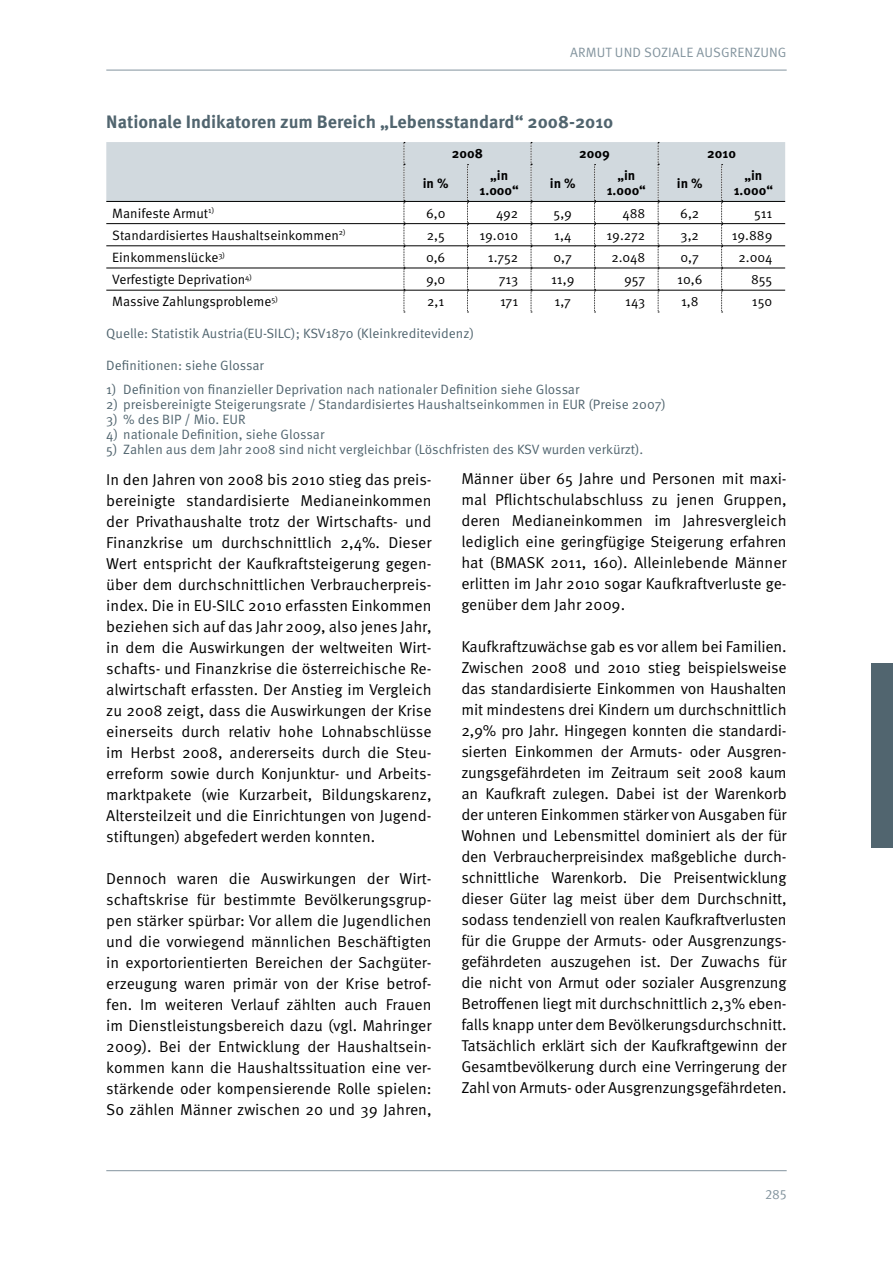
<style>
.page{position:relative;width:893px;height:1263px;background:#fff}
.page>*{position:absolute;margin:0;border:0;box-sizing:border-box;transform-origin:0 0}
.t1{font:700 18px "Meta OT";color:#51656f}
.t2{font:15.75px/21px "Meta OT";color:#000;text-align:justify}
.t3{font:13.5px "Meta OT";color:#51656f}
.t4{font:13.5px "Meta OT";color:#000}
.t5{font:700 13.5px/15px "Meta OT";color:#000;text-align:center}
.t6{font:13.5px "Meta OT";color:#83949e}
</style>
<div class="page">
<hr style="left:106px;top:1170px;width:681px;height:1px;background:#83949e">
<hr style="left:106px;top:70px;width:681px;height:1px;background:#83949e">
<div style="left:872px;top:663px;width:21px;height:185px;background:#51656f"></div>
<svg style="left:106px;top:142px;width:679px;height:171px"></svg>
<hr style="left:106px;top:201px;width:298px;height:1px;background:#000">
<hr style="left:404px;top:201px;width:63px;height:1px;background:#000">
<hr style="left:467px;top:201px;width:64px;height:1px;background:#000">
<hr style="left:531px;top:201px;width:64px;height:1px;background:#000">
<hr style="left:595px;top:201px;width:63px;height:1px;background:#000">
<hr style="left:658px;top:201px;width:64px;height:1px;background:#000">
<hr style="left:722px;top:201px;width:63px;height:1px;background:#000">
<hr style="left:106px;top:223px;width:298px;height:1px;background:#000">
<hr style="left:404px;top:223px;width:63px;height:1px;background:#000">
<hr style="left:467px;top:223px;width:64px;height:1px;background:#000">
<hr style="left:531px;top:223px;width:64px;height:1px;background:#000">
<hr style="left:595px;top:223px;width:63px;height:1px;background:#000">
<hr style="left:658px;top:223px;width:64px;height:1px;background:#000">
<hr style="left:722px;top:223px;width:63px;height:1px;background:#000">
<hr style="left:106px;top:245px;width:298px;height:1px;background:#000">
<hr style="left:404px;top:245px;width:63px;height:1px;background:#000">
<hr style="left:467px;top:245px;width:64px;height:1px;background:#000">
<hr style="left:531px;top:245px;width:64px;height:1px;background:#000">
<hr style="left:595px;top:245px;width:63px;height:1px;background:#000">
<hr style="left:658px;top:245px;width:64px;height:1px;background:#000">
<hr style="left:722px;top:245px;width:63px;height:1px;background:#000">
<hr style="left:106px;top:268px;width:298px;height:1px;background:#000">
<hr style="left:404px;top:268px;width:63px;height:1px;background:#000">
<hr style="left:467px;top:268px;width:64px;height:1px;background:#000">
<hr style="left:531px;top:268px;width:64px;height:1px;background:#000">
<hr style="left:595px;top:268px;width:63px;height:1px;background:#000">
<hr style="left:658px;top:268px;width:64px;height:1px;background:#000">
<hr style="left:722px;top:268px;width:63px;height:1px;background:#000">
<hr style="left:106px;top:290px;width:298px;height:1px;background:#000">
<hr style="left:404px;top:290px;width:63px;height:1px;background:#000">
<hr style="left:467px;top:290px;width:64px;height:1px;background:#000">
<hr style="left:531px;top:290px;width:64px;height:1px;background:#000">
<hr style="left:595px;top:290px;width:63px;height:1px;background:#000">
<hr style="left:658px;top:290px;width:64px;height:1px;background:#000">
<hr style="left:722px;top:290px;width:63px;height:1px;background:#000">
<p class="t6" style="left:570px;top:44px;width:18px">Armut</p>
<p class="t6" style="left:615px;top:44px;width:10px">und</p>
<p class="t6" style="left:644px;top:44px;width:31px">soziale</p>
<p class="t6" style="left:696px;top:44px;width:17px">Ausgren</p>
<p class="t6" style="left:753px;top:44px;width:16px">zung</p>
<p class="t1" style="left:106px;top:111px;width:508px">Nationale Indikatoren zum Bereich „Lebensstandard“ 2008-2010</p>
<p class="t5" style="left:452px;top:146px;width:33px">2008</p>
<p class="t5" style="left:579px;top:146px;width:32px">2009</p>
<p class="t5" style="left:707px;top:146px;width:30px">2010</p>
<p class="t5" style="left:423px;top:176px;width:27px">in %</p>
<p class="t5" style="left:480px;top:169px;width:41px">„in<br>1.000“</p>
<p class="t5" style="left:550px;top:176px;width:27px">in %</p>
<p class="t5" style="left:607px;top:169px;width:41px">„in<br>1.000“</p>
<p class="t5" style="left:677px;top:176px;width:27px">in %</p>
<p class="t5" style="left:734px;top:169px;width:41px">„in<br>1.000“</p>
<p class="t4" style="left:112px;top:205px;width:103px">Manifeste Armut<sup>1)</sup></p>
<p class="t4" style="left:426px;top:205px;width:21px">6,0</p>
<p class="t4" style="left:496px;top:205px;width:24px">492</p>
<p class="t4" style="left:554px;top:205px;width:20px">5,9</p>
<p class="t4" style="left:622px;top:205px;width:24px">488</p>
<p class="t4" style="left:680px;top:205px;width:21px">6,2</p>
<p class="t4" style="left:754px;top:205px;width:20px">511</p>
<p class="t4" style="left:112px;top:227px;width:235px">Standardisiertes Haushaltseinkommen<sup>2)</sup></p>
<p class="t4" style="left:427px;top:227px;width:20px">2,5</p>
<p class="t4" style="left:479px;top:227px;width:40px">19.010</p>
<p class="t4" style="left:554px;top:227px;width:19px">1,4</p>
<p class="t4" style="left:607px;top:227px;width:40px">19.272</p>
<p class="t4" style="left:681px;top:227px;width:20px">3,2</p>
<p class="t4" style="left:732px;top:227px;width:42px">19.889</p>
<p class="t4" style="left:112px;top:249px;width:114px">Einkommenslücke<sup>3)</sup></p>
<p class="t4" style="left:426px;top:249px;width:21px">0,6</p>
<p class="t4" style="left:488px;top:249px;width:32px">1.752</p>
<p class="t4" style="left:554px;top:249px;width:20px">0,7</p>
<p class="t4" style="left:611px;top:249px;width:35px">2.048</p>
<p class="t4" style="left:681px;top:249px;width:20px">0,7</p>
<p class="t4" style="left:738px;top:249px;width:35px">2.004</p>
<p class="t4" style="left:112px;top:272px;width:141px">Verfestigte Deprivation<sup>4)</sup></p>
<p class="t4" style="left:426px;top:272px;width:21px">9,0</p>
<p class="t4" style="left:499px;top:272px;width:21px">713</p>
<p class="t4" style="left:551px;top:272px;width:25px">11,9</p>
<p class="t4" style="left:624px;top:272px;width:23px">957</p>
<p class="t4" style="left:677px;top:272px;width:27px">10,6</p>
<p class="t4" style="left:751px;top:272px;width:23px">855</p>
<p class="t4" style="left:112px;top:294px;width:167px">Massive Zahlungsprobleme<sup>5)</sup></p>
<p class="t4" style="left:427px;top:294px;width:19px">2,1</p>
<p class="t4" style="left:500px;top:294px;width:20px">171</p>
<p class="t4" style="left:554px;top:294px;width:18px">1,7</p>
<p class="t4" style="left:625px;top:294px;width:22px">143</p>
<p class="t4" style="left:681px;top:294px;width:19px">1,8</p>
<p class="t4" style="left:752px;top:294px;width:22px">150</p>
<p class="t3" style="left:106px;top:326px;width:369px">Quelle: Statistik Austria(EU-SILC); KSV1870 (Kleinkreditevidenz)</p>
<p class="t3" style="left:106px;top:358px;width:159px">Definitionen: siehe Glossar</p>
<p class="t3" style="left:106px;top:381px;width:475px">1) Definition von finanzieller Deprivation nach nationaler Definition siehe Glossar</p>
<p class="t3" style="left:106px;top:396px;width:561px">2) preisbereinigte Steigerungsrate / Standardisiertes Haushaltseinkommen in EUR (Preise 2007)</p>
<p class="t3" style="left:106px;top:411px;width:141px">3) % des BIP / Mio. EUR</p>
<p class="t3" style="left:106px;top:426px;width:220px">4) nationale Definition, siehe Glossar</p>
<p class="t3" style="left:106px;top:441px;width:539px">5) Zahlen aus dem Jahr 2008 sind nicht vergleichbar (Löschfristen des KSV wurden verkürzt).</p>
<p class="t2" style="left:106px;top:469px;width:327px">In den Jahren von 2008 bis 2010 stieg das preis&shy;bereinigte standardisierte Medianeinkommen der Privathaushalte trotz der Wirtschafts- und Finanzkrise um durchschnittlich 2,4%. Dieser Wert entspricht der Kaufkraftsteigerung gegen&shy;über dem durchschnittlichen Verbraucherpreis&shy;index. Die in EU-SILC 2010 erfassten Einkommen beziehen sich auf das Jahr 2009, also jenes Jahr, in dem die Auswirkungen der weltweiten Wirt&shy;schafts- und Finanzkrise die österreichische Re&shy;alwirtschaft erfassten. Der Anstieg im Vergleich zu 2008 zeigt, dass die Auswirkungen der Krise einerseits durch relativ hohe Lohnabschlüsse im Herbst 2008, andererseits durch die Steu&shy;erreform sowie durch Konjunktur- und Arbeits&shy;marktpakete (wie Kurzarbeit, Bildungskarenz, Altersteilzeit und die Einrichtungen von Jugend&shy;stiftungen) abgefedert werden konnten.</p>
<p class="t2" style="left:106px;top:868px;width:327px">Dennoch waren die Auswirkungen der Wirt&shy;schaftskrise für bestimmte Bevölkerungsgrup&shy;pen stärker spürbar: Vor allem die Jugendlichen und die vorwiegend männlichen Beschäftigten in exportorientierten Bereichen der Sachgüter&shy;erzeugung waren primär von der Krise betrof&shy;fen. Im weiteren Verlauf zählten auch Frauen im Dienstleistungsbereich dazu (vgl. Mahringer 2009). Bei der Entwicklung der Haushaltsein&shy;kommen kann die Haushaltssituation eine ver&shy;stärkende oder kompensierende Rolle spielen:<br>So zählen Männer zwischen 20 und 39 Jahren,</p>
<p class="t2" style="left:461px;top:469px;width:327px">Männer über 65 Jahre und Personen mit maxi&shy;mal Pflichtschulabschluss zu jenen Gruppen, deren Medianeinkommen im Jahresvergleich lediglich eine geringfügige Steigerung erfahren hat (BMASK 2011, 160). Alleinlebende Männer erlitten im Jahr 2010 sogar Kaufkraftverluste ge&shy;genüber dem Jahr 2009.</p>
<p class="t2" style="left:461px;top:637px;width:327px">Kaufkraftzuwächse gab es vor allem bei Familien.<br>Zwischen 2008 und 2010 stieg beispielsweise das standardisierte Einkommen von Haushalten mit mindestens drei Kindern um durchschnittlich 2,9% pro Jahr. Hingegen konnten die standardi&shy;sierten Einkommen der Armuts- oder Ausgren&shy;zungsgefährdeten im Zeitraum seit 2008 kaum an Kaufkraft zulegen. Dabei ist der Warenkorb der unteren Einkommen stärker von Ausgaben für Wohnen und Lebensmittel dominiert als der für den Verbraucherpreisindex maßgebliche durch&shy;schnittliche Warenkorb. Die Preisentwicklung dieser Güter lag meist über dem Durchschnitt, sodass tendenziell von realen Kaufkraftverlusten für die Gruppe der Armuts- oder Ausgrenzungs&shy;gefährdeten auszugehen ist. Der Zuwachs für die nicht von Armut oder sozialer Ausgrenzung Betroffenen liegt mit durchschnittlich 2,3% eben&shy;falls knapp unter dem Bevölkerungsdurchschnitt.<br>Tatsächlich erklärt sich der Kaufkraftgewinn der Gesamtbevölkerung durch eine Verringerung der Zahl von Armuts- oder Ausgrenzungsgefährdeten.</p>
<p class="t6" style="left:765px;top:1186px;width:23px">285</p>
</div>
